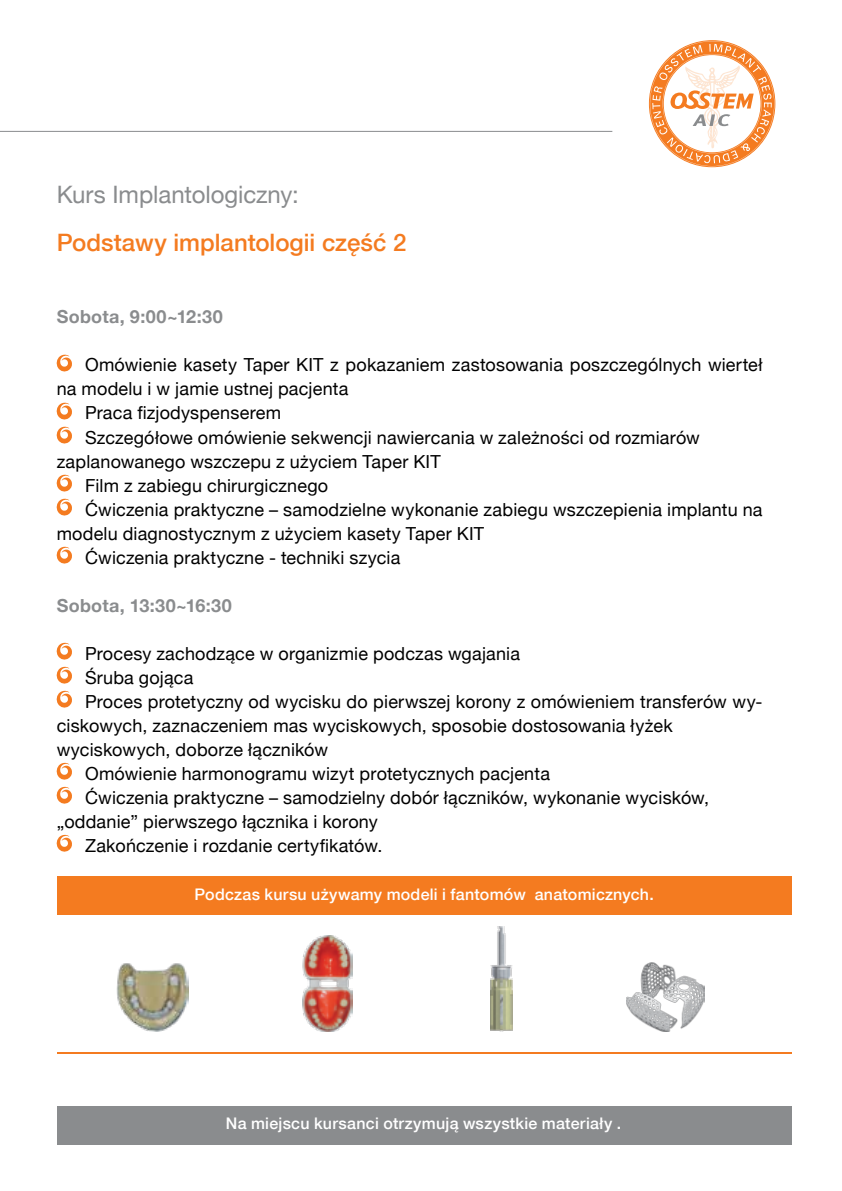
<style>
.page{position:relative;width:842px;height:1191px;background:#fff}
.page>*{position:absolute;margin:0;border:0;box-sizing:border-box;transform-origin:0 0}
.t1{font:500 24px "Helvetica Neue";color:#f47b20}
.t2{font:24px "Helvetica Neue";letter-spacing:-.005em;color:#8a8c8e}
.t3{font:18px "Helvetica Neue";letter-spacing:.01em;color:#000}
.t4{font:700 18px "Helvetica Neue";letter-spacing:.015em;color:#8a8c8e}
.t5{font:500 16px "Helvetica Neue";letter-spacing:.015em;color:#fff}
</style>
<div class="page">
<div style="left:57px;top:875px;width:735px;height:39px;background:#f47b20"></div>
<div style="left:57px;top:1106px;width:735px;height:39px;background:#8a8c8e"></div>
<hr style="left:57px;top:1052px;width:735px;height:1px;background:#f47b20">
<svg style="left:56px;top:354px;width:16px;height:18px"></svg>
<svg style="left:56px;top:402px;width:16px;height:18px"></svg>
<svg style="left:56px;top:426px;width:16px;height:18px"></svg>
<svg style="left:56px;top:474px;width:16px;height:18px"></svg>
<svg style="left:56px;top:498px;width:16px;height:18px"></svg>
<svg style="left:56px;top:546px;width:16px;height:18px"></svg>
<svg style="left:56px;top:642px;width:16px;height:18px"></svg>
<svg style="left:56px;top:666px;width:16px;height:18px"></svg>
<svg style="left:56px;top:690px;width:16px;height:18px"></svg>
<svg style="left:56px;top:762px;width:16px;height:18px"></svg>
<svg style="left:56px;top:786px;width:16px;height:18px"></svg>
<svg style="left:56px;top:834px;width:16px;height:18px"></svg>
<img style="left:116px;top:963px;width:73px;height:68px">
<img style="left:626px;top:963px;width:79px;height:68px">
<img style="left:302px;top:935px;width:50px;height:96px">
<img style="left:491px;top:926px;width:22px;height:105px">
<svg style="left:650px;top:41px;width:124px;height:125px"></svg>
<hr style="left:0;top:131px;width:612px;height:1px;background:#8a8c8e">
<h1 class="t2" style="left:57px;top:177px;width:244px">Kurs Implantologiczny:</h1>
<h1 class="t1" style="left:57px;top:223px;width:351px">Podstawy implantologii część 2</h1>
<p class="t4" style="left:57px;top:303px;width:167px">Sobota, 9:00~12:30</p>
<p class="t3" style="left:85px;top:352px;width:679px">Omówienie kasety Taper KIT z pokazaniem zastosowania poszczególnych wierteł</p>
<p class="t3" style="left:57px;top:376px;width:293px">na modelu i w jamie ustnej pacjenta</p>
<p class="t3" style="left:85px;top:400px;width:198px">Praca fizjodyspenserem</p>
<p class="t3" style="left:85px;top:424px;width:616px">Szczegółowe omówienie sekwencji nawiercania w zależności od rozmiarów</p>
<p class="t3" style="left:57px;top:448px;width:386px">zaplanowanego wszczepu z użyciem Taper KIT</p>
<p class="t3" style="left:85px;top:472px;width:245px">Film z zabiegu chirurgicznego</p>
<p class="t3" style="left:85px;top:496px;width:679px">Ćwiczenia praktyczne – samodzielne wykonanie zabiegu wszczepienia implantu na</p>
<p class="t3" style="left:57px;top:520px;width:429px">modelu diagnostycznym z użyciem kasety Taper KIT</p>
<p class="t3" style="left:85px;top:544px;width:317px">Ćwiczenia praktyczne - techniki szycia</p>
<p class="t4" style="left:57px;top:591px;width:177px">Sobota, 13:30~16:30</p>
<p class="t3" style="left:85px;top:640px;width:437px">Procesy zachodzące w organizmie podczas wgajania</p>
<p class="t3" style="left:85px;top:664px;width:110px">Śruba gojąca</p>
<p class="t3" style="left:85px;top:688px;width:679px">Proces protetyczny od wycisku do pierwszej korony z omówieniem transferów wy-</p>
<p class="t3" style="left:57px;top:712px;width:617px">ciskowych, zaznaczeniem mas wyciskowych, sposobie dostosowania łyżek</p>
<p class="t3" style="left:57px;top:736px;width:273px">wyciskowych, doborze łączników</p>
<p class="t3" style="left:85px;top:760px;width:466px">Omówienie harmonogramu wizyt protetycznych pacjenta</p>
<p class="t3" style="left:85px;top:784px;width:626px">Ćwiczenia praktyczne – samodzielny dobór łączników, wykonanie wycisków,</p>
<p class="t3" style="left:57px;top:808px;width:323px">„oddanie” pierwszego łącznika i korony</p>
<p class="t3" style="left:85px;top:832px;width:299px">Zakończenie i rozdanie certyfikatów.</p>
<p class="t5" style="left:195px;top:881px;width:461px">Podczas kursu używamy modeli i fantomów anatomicznych.</p>
<p class="t5" style="left:226px;top:1110px;width:397px">Na miejscu kursanci otrzymują wszystkie materiały .</p>
</div>
